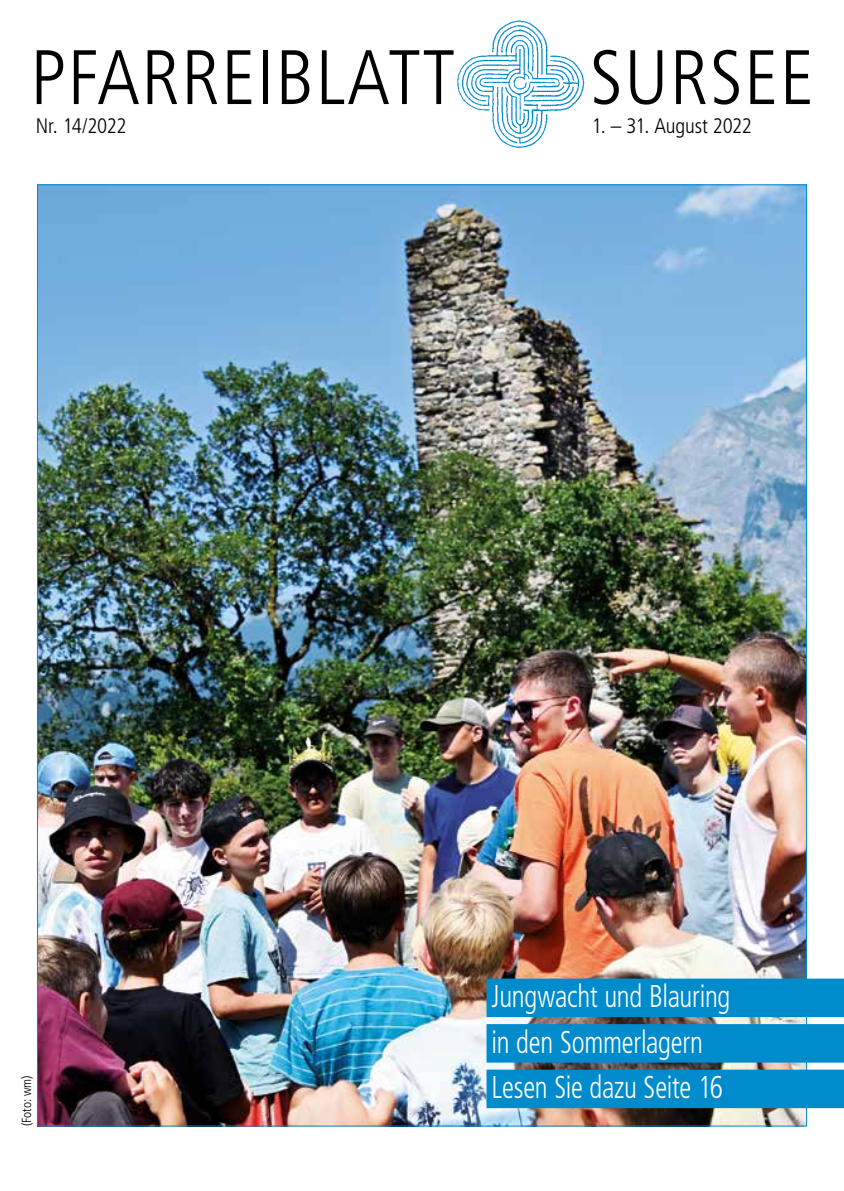
<style>
.page{position:relative;width:844px;height:1191px;background:#fff}
.page>*{position:absolute;margin:0;border:0;box-sizing:border-box;transform-origin:0 0}
.t1{font:300 condensed 31.5px/45.5px "Frutiger LT Std";letter-spacing:-.01em;color:#fff;scale:.88 1}
.t2{font:300 condensed 21px "Frutiger LT Std";letter-spacing:-.015em;color:#000}
.t3{font:300 condensed 13.12px "Frutiger LT Std";color:#000}
</style>
<div class="page">
<svg style="left:37px;top:50px;width:26px;height:54px"></svg>
<svg style="left:74px;top:50px;width:65px;height:54px"></svg>
<svg style="left:147px;top:50px;width:30px;height:54px"></svg>
<svg style="left:187px;top:50px;width:30px;height:54px"></svg>
<svg style="left:227px;top:50px;width:24px;height:54px"></svg>
<div style="left:263px;top:50px;width:5px;height:54px;background:#000"></div>
<svg style="left:282px;top:50px;width:27px;height:54px"></svg>
<svg style="left:322px;top:50px;width:131px;height:54px"></svg>
<svg style="left:593px;top:50px;width:25px;height:55px"></svg>
<svg style="left:630px;top:50px;width:32px;height:55px"></svg>
<svg style="left:676px;top:50px;width:29px;height:54px"></svg>
<svg style="left:713px;top:50px;width:25px;height:55px"></svg>
<svg style="left:750px;top:50px;width:23px;height:54px"></svg>
<svg style="left:786px;top:50px;width:23px;height:54px"></svg>
<img style="left:457px;top:20px;width:128px;height:128px">
<img style="left:39px;top:187px;width:765px;height:937px">
<div style="left:486px;top:978px;width:357px;height:39px;background:#008bcc"></div>
<div style="left:486px;top:1024px;width:357px;height:38px;background:#008bcc"></div>
<div style="left:486px;top:1069px;width:357px;height:39px;background:#008bcc"></div>
<p class="t2" style="left:36px;top:114px;width:92px">Nr. 14/2022</p>
<p class="t2" style="left:591px;top:114px;width:162px">1. – 31. August 2022</p>
<p class="t3" style="left:19px;top:1126px;width:52px;rotate:-90deg">(Foto: wm)</p>
<p class="t1" style="left:491px;top:974px;width:273px">Jungwacht und Blauring in den Sommerlagern<br>Lesen Sie dazu Seite 16</p>
</div>
